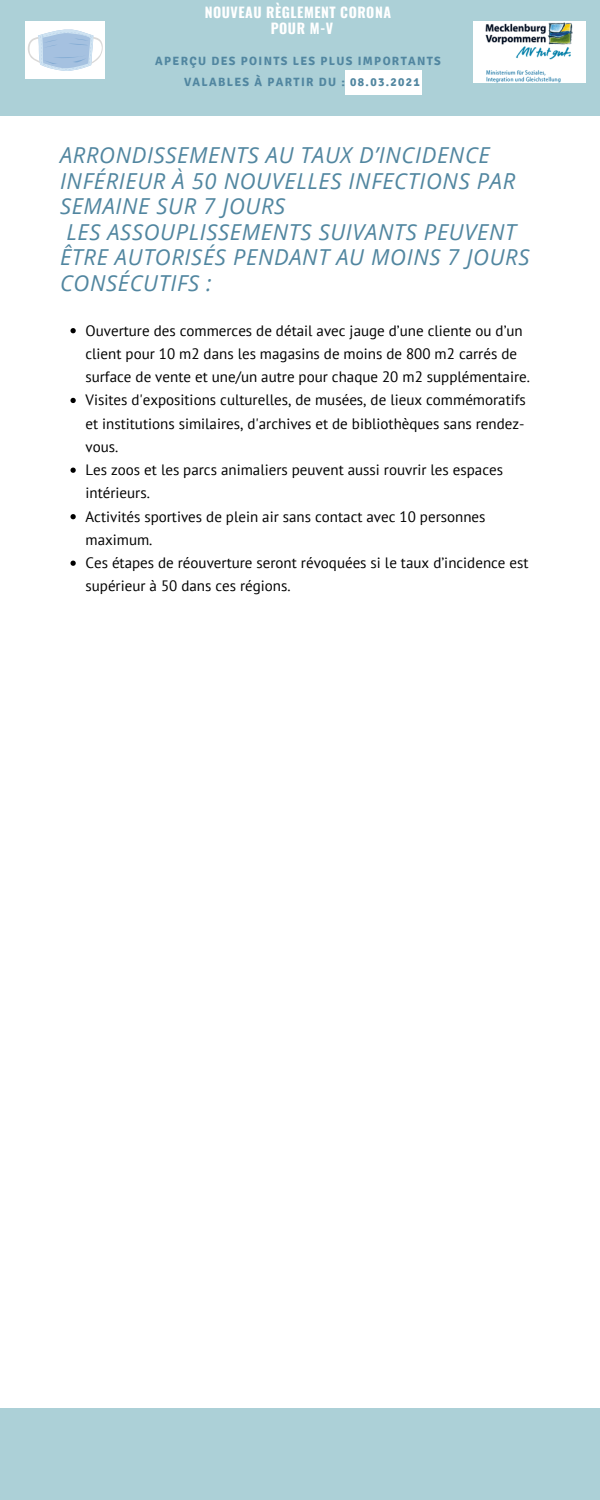
<style>
.page{position:relative;width:600px;height:1500px;background:#acd0d7}
.page>*{position:absolute;margin:0;border:0;box-sizing:border-box;transform-origin:0 0}
.t1{font:italic 22px/25.5px "Open Sans";letter-spacing:.03em;color:#5186a0}
.t2{font:15px/23.2px "PT Sans";color:#000}
.t3{font:700 14px "Oswald";letter-spacing:.035em;color:#fff}
.t4{font:700 12px "Signika";letter-spacing:.11em;color:#5186a0}
</style>
<div class="page">
<div style="left:0;top:116px;width:600px;height:1292px;background:#fff"></div>
<div style="left:346px;top:70px;width:76px;height:25px;background:#fff"></div>
<img style="left:473px;top:22px;width:112px;height:61px">
<div style="left:25px;top:22px;width:80px;height:57px;background:#fff"></div>
<svg style="left:28px;top:30px;width:75px;height:41px"></svg>
<svg style="left:70px;top:328px;width:6px;height:5px"></svg>
<svg style="left:70px;top:398px;width:6px;height:5px"></svg>
<svg style="left:70px;top:468px;width:6px;height:5px"></svg>
<svg style="left:70px;top:514px;width:6px;height:5px"></svg>
<svg style="left:70px;top:561px;width:6px;height:5px"></svg>
<p class="t3" style="left:205px;top:2px;width:188px">NOUVEAU RÈGLEMENT CORONA</p>
<p class="t3" style="left:271px;top:17px;width:64px">POUR M-V</p>
<p class="t4" style="left:155px;top:54px;width:287px">APERÇU DES POINTS LES PLUS IMPORTANTS</p>
<p class="t4" style="left:184px;top:75px;width:237px">VALABLES À PARTIR DU : 08.03.2021</p>
<p class="t1" style="left:60px;top:142px;width:457px">ARRONDISSEMENTS AU TAUX D’INCIDENCE<br>INFÉRIEUR À 50 NOUVELLES INFECTIONS PAR<br>SEMAINE SUR 7 JOURS</p>
<p class="t1" style="left:60px;top:218px;width:471px">LES ASSOUPLISSEMENTS SUIVANTS PEUVENT<br>ÊTRE AUTORISÉS PENDANT AU MOINS 7 JOURS<br>CONSÉCUTIFS :</p>
<p class="t2" style="left:86px;top:318px;width:446px">Ouverture des commerces de détail avec jauge d’une cliente ou d’un client pour 10 m2 dans les magasins de moins de 800 m2 carrés de surface de vente et une/un autre pour chaque 20 m2 supplémentaire.</p>
<p class="t2" style="left:86px;top:388px;width:442px;text-align:justify">Visites d'expositions culturelles, de musées, de lieux commémoratifs et institutions similaires, d'archives et de bibliothèques sans rendez&shy;vous.</p>
<p class="t2" style="left:86px;top:458px;width:419px">Les zoos et les parcs animaliers peuvent aussi rouvrir les espaces intérieurs.</p>
<p class="t2" style="left:86px;top:504px;width:401px">Activités sportives de plein air sans contact avec 10 personnes maximum.</p>
<p class="t2" style="left:86px;top:551px;width:445px">Ces étapes de réouverture seront révoquées si le taux d’incidence est supérieur à 50 dans ces régions.</p>
</div>
